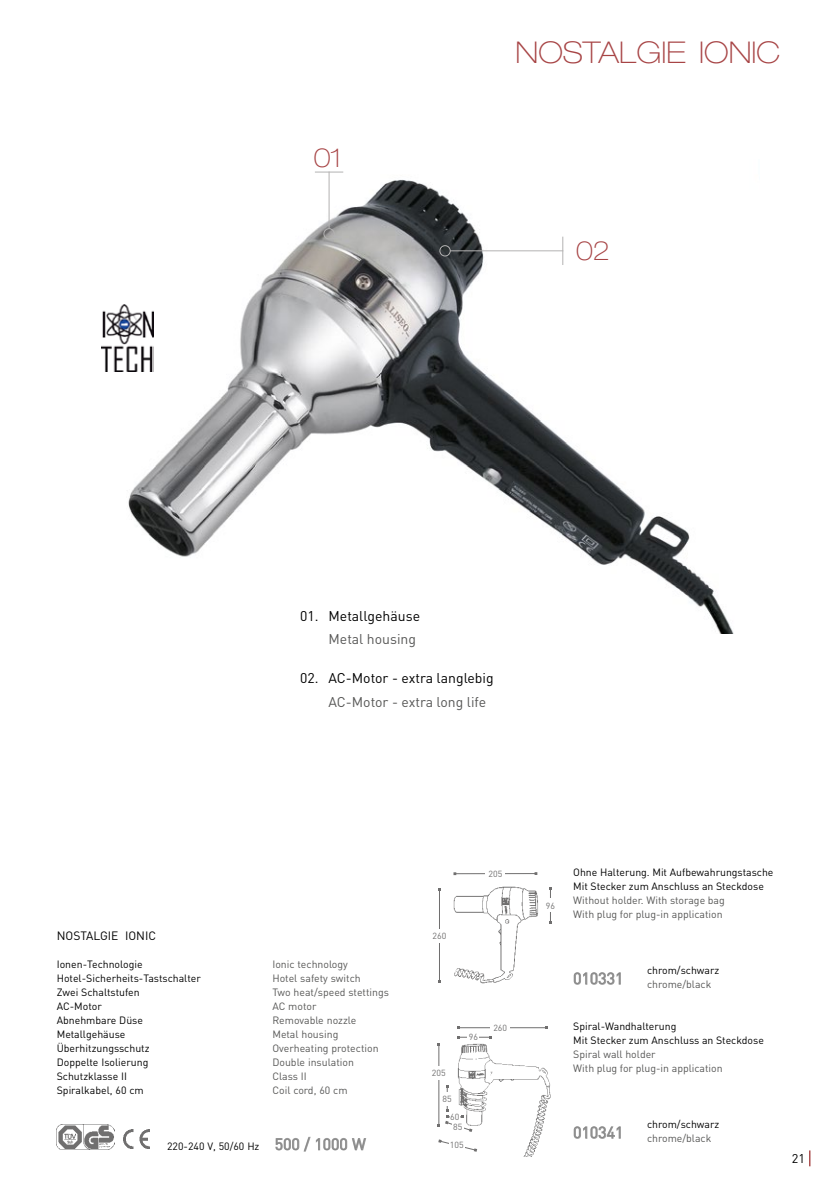
<style>
.page{position:relative;width:840px;height:1191px;background:#fff}
.page>*{position:absolute;margin:0;border:0;box-sizing:border-box;transform-origin:0 0}
.t1{font:100 expanded 30px "Helvetica Neue";color:#a74445}
.t2{font:100 expanded 26px "Helvetica Neue";color:#a74445}
.t3{font:16px "DIN";color:#878787}
.t4{font:14px "DIN";color:#000}
.t5{font:14px "DIN";color:#575756}
.t6{font:12.6px "DIN";color:#000}
.t7{font:12px "DIN";color:#000}
.t8{font:10.4px/14px "DIN";color:#000}
.t9{font:10.4px/14px "DIN";color:#575756}
.t10{font:8.8px "DIN";color:#706f6f}
.s1{font-size:16px;color:#878787}
</style>
<div class="page">
<img style="left:104px;top:171px;width:630px;height:462px">
<img style="left:57px;top:1124px;width:57px;height:25px">
<img style="left:123px;top:1130px;width:26px;height:18px">
<svg style="left:275px;top:1136px;width:35px;height:15px"></svg>
<svg style="left:316px;top:1138px;width:50px;height:12px"></svg>
<svg style="left:573px;top:972px;width:47px;height:12px"></svg>
<img style="left:440px;top:872px;width:112px;height:112px">
<hr style="left:439px;top:890px;width:1px;height:91px;background:#706f6f">
<hr style="left:454px;top:873px;width:81px;height:1px;background:#706f6f">
<hr style="left:550px;top:888px;width:1px;height:34px;background:#706f6f">
<div style="left:543px;top:898px;width:14px;height:14px;background:#fff"></div>
<div style="left:485px;top:869px;width:20px;height:8px;background:#fff"></div>
<div style="left:432px;top:928px;width:14px;height:14px;background:#fff"></div>
<svg style="left:573px;top:1126px;width:47px;height:12px"></svg>
<img style="left:457px;top:1043px;width:94px;height:113px">
<hr style="left:438px;top:1044px;width:1px;height:81px;background:#706f6f">
<div style="left:431px;top:1066px;width:14px;height:14px;background:#fff"></div>
<hr style="left:458px;top:1027px;width:88px;height:1px;background:#706f6f">
<div style="left:490px;top:1023px;width:20px;height:8px;background:#fff"></div>
<svg style="left:438px;top:1139px;width:39px;height:12px"></svg>
<div style="left:448px;top:1140px;width:16px;height:10px;background:#fff"></div>
<svg style="left:437px;top:1085px;width:35px;height:47px"></svg>
<div style="left:451px;top:1121px;width:12px;height:10px;background:#fff"></div>
<hr style="left:458px;top:1036px;width:32px;height:1px;background:#706f6f">
<div style="left:467px;top:1033px;width:12px;height:8px;background:#fff"></div>
<img style="left:102px;top:304px;width:51px;height:67px">
<div style="left:323px;top:228px;width:11px;height:11px;border:1px solid #b3b2b2;border-radius:50%"></div>
<hr style="left:328px;top:172px;width:1px;height:57px;background:#b3b2b2">
<svg style="left:315px;top:172px;width:28px;height:1px"></svg>
<div style="left:439px;top:245px;width:11px;height:11px;border:1px solid #b3b2b2;border-radius:50%"></div>
<hr style="left:450px;top:250px;width:113px;height:1px;background:#b3b2b2">
<svg style="left:562px;top:237px;width:1px;height:28px"></svg>
<svg style="left:809px;top:1150px;width:1px;height:16px"></svg>
<h2 class="t2" style="left:313px;top:142px;width:29px">01</h2>
<h1 class="t1" style="left:515px;top:35px;width:266px">NOSTALGIE IONIC</h1>
<h2 class="t2" style="left:575px;top:235px;width:35px">02</h2>
<h3 class="t4" style="left:300px;top:606px;width:20px">01.</h3>
<h3 class="t4" style="left:300px;top:669px;width:20px">02.</h3>
<h3 class="t4" style="left:328px;top:606px;width:93px">Metallgehäuse</h3>
<h3 class="t5" style="left:328px;top:630px;width:89px">Metal housing</h3>
<h3 class="t4" style="left:328px;top:669px;width:167px">AC-Motor - extra langlebig</h3>
<h3 class="t5" style="left:328px;top:693px;width:159px">AC-Motor - extra long life</h3>
<p class="t7" style="left:57px;top:927px;width:101px">NOSTALGIE IONIC</p>
<p class="t8" style="left:57px;top:956px;width:87px">Ionen-Technologie</p>
<p class="t9" style="left:272px;top:956px;width:77px">Ionic technology</p>
<p class="t8" style="left:57px;top:970px;width:145px">Hotel-Sicherheits-Tastschalter</p>
<p class="t9" style="left:272px;top:970px;width:90px">Hotel safety switch</p>
<p class="t8" style="left:57px;top:984px;width:84px">Zwei Schaltstufen</p>
<p class="t9" style="left:272px;top:984px;width:118px">Two heat/speed stettings</p>
<p class="t8" style="left:57px;top:998px;width:46px">AC-Motor</p>
<p class="t9" style="left:272px;top:998px;width:46px">AC motor</p>
<p class="t8" style="left:57px;top:1012px;width:88px">Abnehmbare Düse</p>
<p class="t9" style="left:272px;top:1012px;width:85px">Removable nozzle</p>
<p class="t8" style="left:57px;top:1026px;width:70px">Metallgehäuse</p>
<p class="t9" style="left:272px;top:1026px;width:67px">Metal housing</p>
<p class="t8" style="left:57px;top:1040px;width:94px">Überhitzungsschutz</p>
<p class="t9" style="left:272px;top:1040px;width:108px">Overheating protection</p>
<p class="t8" style="left:57px;top:1054px;width:93px">Doppelte Isolierung</p>
<p class="t9" style="left:272px;top:1054px;width:83px">Double insulation</p>
<p class="t8" style="left:57px;top:1068px;width:72px">Schutzklasse II</p>
<p class="t9" style="left:272px;top:1068px;width:36px">Class II</p>
<p class="t8" style="left:57px;top:1082px;width:88px">Spiralkabel, 60 cm</p>
<p class="t9" style="left:272px;top:1082px;width:77px">Coil cord, 60 cm</p>
<p class="t8" style="left:167px;top:1138px;width:200px">220-240 V, 50/60 Hz <span class="s1">500 / 1000 W</span></p>
<p class="t10" style="left:432px;top:930px;width:15px">260</p>
<p class="t10" style="left:488px;top:868px;width:15px">205</p>
<p class="t10" style="left:431px;top:1067px;width:15px">205</p>
<p class="t10" style="left:468px;top:1031px;width:11px">96</p>
<p class="t10" style="left:442px;top:1093px;width:11px">85</p>
<p class="t10" style="left:449px;top:1139px;width:15px">105</p>
<p class="t10" style="left:450px;top:1111px;width:11px">60</p>
<p class="t10" style="left:453px;top:1120px;width:11px">85</p>
<p class="t10" style="left:493px;top:1022px;width:15px">260</p>
<p class="t10" style="left:545px;top:900px;width:11px">96</p>
<p class="t8" style="left:573px;top:865px;width:202px">Ohne Halterung. Mit Aufbewahrungstasche<br>Mit Stecker zum Anschluss an Steckdose</p>
<p class="t9" style="left:573px;top:893px;width:153px">Without holder. With storage bag<br>With plug for plug-in application</p>
<h3 class="t3" style="left:573px;top:968px;width:52px">010331</h3>
<p class="t8" style="left:646px;top:963px;width:74px">chrom/schwarz</p>
<p class="t9" style="left:646px;top:977px;width:66px">chrome/black</p>
<p class="t8" style="left:573px;top:1019px;width:192px">Spiral-Wandhalterung<br>Mit Stecker zum Anschluss an Steckdose</p>
<p class="t9" style="left:573px;top:1047px;width:151px">Spiral wall holder<br>With plug for plug-in application</p>
<h3 class="t3" style="left:573px;top:1122px;width:52px">010341</h3>
<p class="t8" style="left:646px;top:1117px;width:74px">chrom/schwarz</p>
<p class="t9" style="left:646px;top:1131px;width:66px">chrome/black</p>
<p class="t6" style="left:791px;top:1150px;width:15px">21</p>
</div>
